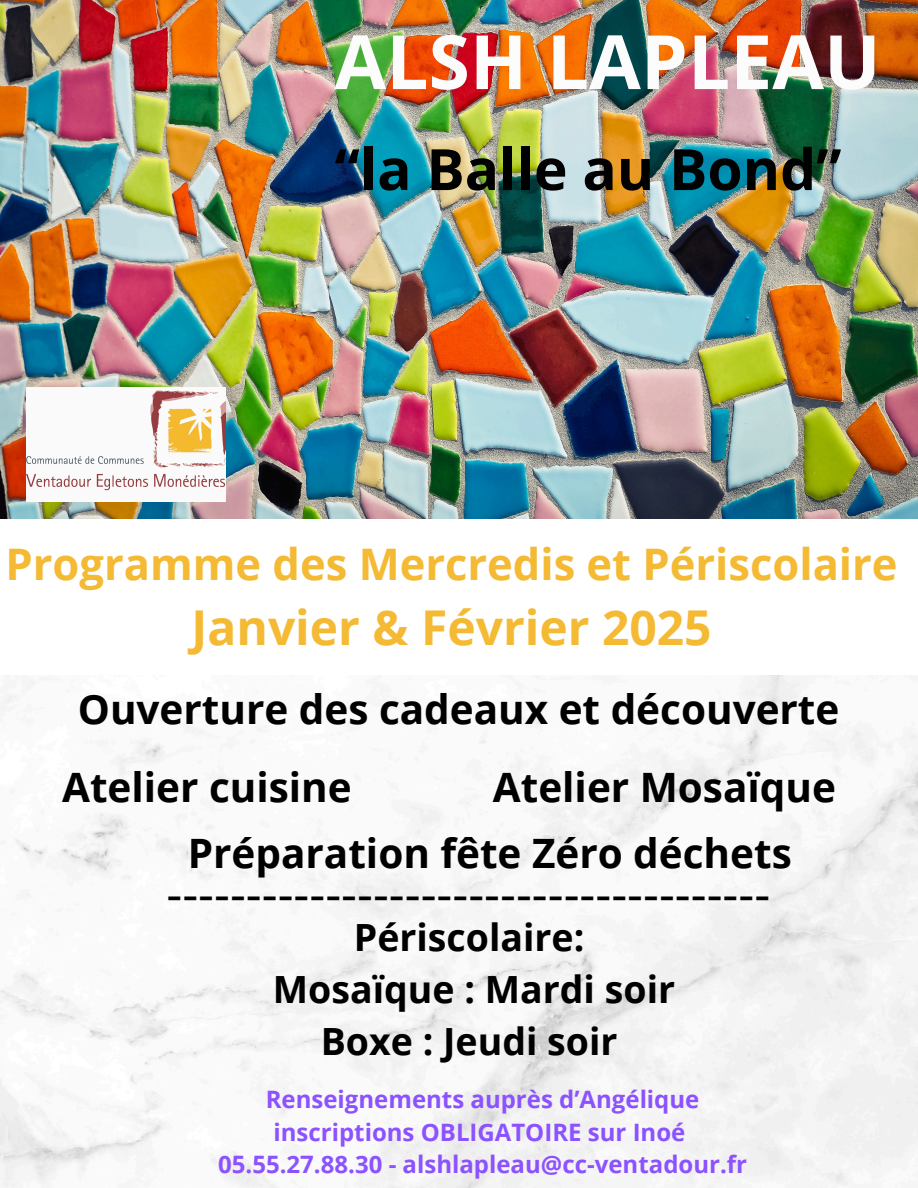
<style>
.page{position:relative;width:918px;height:1188px;background:#fff}
.page>*{position:absolute;margin:0;border:0;box-sizing:border-box;transform-origin:0 0}
.t1{font:700 75px "Open Sans";color:#fbfcfb}
.t2{font:700 57px "Open Sans";color:#000}
.t3{font:49.5px "Open Sans";color:#000}
.t4{font:700 48px "Open Sans";color:#f4ba34}
.t5{font:700 43.5px "Open Sans";color:#f4ba34}
.t6{font:700 40.5px "Open Sans";color:#000}
.t7{font:700 37.5px/51.8px "Open Sans";color:#000;text-align:center}
.t8{font:700 24px "Open Sans";color:#8c52ff}
</style>
<div class="page">
<img style="left:0;top:0;width:918px;height:519px">
<img style="left:27px;top:388px;width:199px;height:113px">
<img style="left:0;top:675px;width:918px;height:513px">
<h3 class="t1" style="left:334px;top:9px;width:548px">ALSH LAPLEAU</h3>
<p class="t2" style="left:334px;top:129px;width:509px">“la Balle au Bond”</p>
<p class="t5" style="left:6px;top:534px;width:894px">Programme des Mercredis et Périscolaire</p>
<p class="t4" style="left:192px;top:594px;width:521px">Janvier &amp; Février 2025</p>
<p class="t6" style="left:78px;top:681px;width:763px">Ouverture des cadeaux et découverte</p>
<h3 class="t6" style="left:62px;top:758px;width:291px">Atelier cuisine</h3>
<h3 class="t6" style="left:493px;top:758px;width:345px">Atelier Mosaïque</h3>
<h4 class="t6" style="left:188px;top:825px;width:606px">Préparation fête Zéro déchets</h4>
<h3 class="t3" style="left:167px;top:859px;width:605px">--------------------------------------</h3>
<h3 class="t7" style="left:273px;top:911px;width:404px">Périscolaire:<br>Mosaïque : Mardi soir<br>Boxe : Jeudi soir</h3>
<h1 class="t8" style="left:266px;top:1082px;width:435px">Renseignements auprès d’Angélique</h1>
<h2 class="t8" style="left:274px;top:1115px;width:413px">inscriptions OBLIGATOIRE sur Inoé</h2>
<p class="t8" style="left:218px;top:1148px;width:530px">05.55.27.88.30 - alshlapleau@cc-ventadour.fr</p>
</div>
